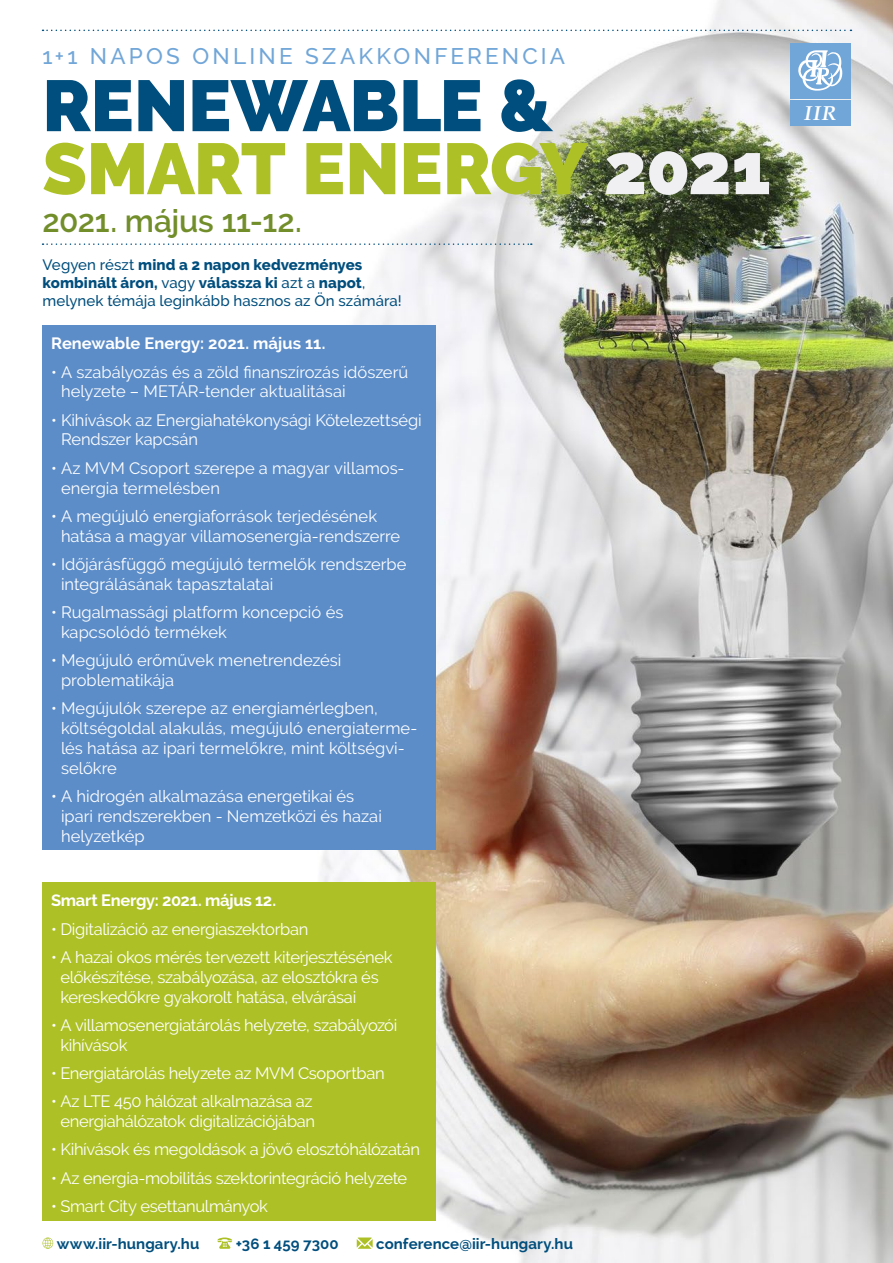
<style>
.page{position:relative;width:893px;height:1263px;background:#fff}
.page>*{position:absolute;margin:0;border:0;box-sizing:border-box;transform-origin:0 0}
.t1{font:900 72px/63px "Raleway";letter-spacing:-.01em;color:#adc127}
.t2{font:600 31.5px "Raleway";letter-spacing:-.005em;color:#728e2b}
.t3{font:500 22.5px "Raleway";letter-spacing:.14em;color:#71a6d8}
.t4{font:italic 700 20.1px "Palatino Linotype";color:#fff}
.t5{font:16.5px/19.8px "Raleway";letter-spacing:-.01em;color:#fff}
.t6{font:700 16.5px "Raleway";letter-spacing:-.01em;color:#fff}
.t7{font:500 15px/18px "Raleway";letter-spacing:.005em;color:#004e7d}
.t8{font:700 15px "Raleway";letter-spacing:.005em;color:#004e7d}
.s1{color:#004e7d}
.s2{color:#f0f0f2}
.s3{font-weight:800}
</style>
<div class="page">
<img style="left:66px;top:0;width:827px;height:1263px">
<div style="left:43px;top:882px;width:393px;height:338px;background:#adc127"></div>
<div style="left:43px;top:325px;width:393px;height:525px;background:#5c8dc9"></div>
<svg style="left:43px;top:1237px;width:10px;height:12px"></svg>
<svg style="left:217px;top:1237px;width:15px;height:12px"></svg>
<svg style="left:357px;top:1237px;width:16px;height:12px"></svg>
<svg style="left:43px;top:243px;width:489px;height:2px"></svg>
<svg style="left:43px;top:30px;width:808px;height:1px"></svg>
<div style="left:790px;top:43px;width:60px;height:55px;background:#71a6d8"></div>
<svg style="left:798px;top:50px;width:45px;height:41px"></svg>
<div style="left:790px;top:100px;width:60px;height:26px;background:#71a6d8"></div>
<h3 class="t3" style="left:43px;top:43px;width:524px">1+1 NAPOS ONLINE SZAKKONFERENCIA</h3>
<h1 class="t1" style="left:43px;top:75px;width:730px"><span class="s1">RENEWABLE &amp;<br></span>SMART ENERGY <span class="s2">2021</span></h1>
<h2 class="t2" style="left:43px;top:203px;width:261px">2021. május 11-12.</h2>
<p class="t7" style="left:43px;top:256px;width:361px">Vegyen részt <span class="s3">mind a 2 napon kedvezményes kombinált áron,</span> vagy <span class="s3">válassza ki</span> azt a <span class="s3">napot</span>, melynek témája leginkább hasznos az Ön számára!</p>
<p class="t6" style="left:51px;top:334px;width:276px">Renewable Energy: 2021. május 11.</p>
<p class="t5" style="left:61px;top:362px;width:349px;text-indent:-10px">• A szabályozás és a zöld finanszírozás időszerű helyzete – METÁR-tender aktualitásai</p>
<p class="t5" style="left:61px;top:410px;width:362px;text-indent:-10px">• Kihívások az Energiahatékonysági Kötelezettségi<br>Rendszer kapcsán</p>
<p class="t5" style="left:61px;top:458px;width:345px;text-indent:-10px">• Az MVM Csoport szerepe a magyar villamos&shy;energia termelésben</p>
<p class="t5" style="left:61px;top:506px;width:341px;text-indent:-10px">• A megújuló energiaforrások terjedésének hatása a magyar villamosenergia-rendszerre</p>
<p class="t5" style="left:61px;top:554px;width:347px;text-indent:-10px">• Időjárásfüggő megújuló termelők rendszerbe integrálásának tapasztalatai</p>
<p class="t5" style="left:61px;top:602px;width:284px;text-indent:-10px">• Rugalmassági platform koncepció és kapcsolódó termékek</p>
<p class="t5" style="left:61px;top:650px;width:282px;text-indent:-10px">• Megújuló erőművek menetrendezési problematikája</p>
<p class="t5" style="left:61px;top:698px;width:358px;text-indent:-10px">• Megújulók szerepe az energiamérlegben, költségoldal alakulás, megújuló energiaterme&shy;lés hatása az ipari termelőkre, mint költségvi&shy;selőkre</p>
<p class="t5" style="left:61px;top:786px;width:322px;text-indent:-10px">• A hidrogén alkalmazása energetikai és ipari rendszerekben - Nemzetközi és hazai helyzetkép</p>
<p class="t6" style="left:51px;top:891px;width:227px">Smart Energy: 2021. május 12.</p>
<p class="t5" style="left:51px;top:919px;width:259px">• Digitalizáció az energiaszektorban</p>
<p class="t5" style="left:60px;top:947px;width:334px;text-indent:-9px">• A hazai okos mérés tervezett kiterjesztésének előkészítése, szabályozása, az elosztókra és kereskedőkre gyakorolt hatása, elvárásai</p>
<p class="t5" style="left:60px;top:1015px;width:339px;text-indent:-9px">• A villamosenergiatárolás helyzete, szabályozói kihívások</p>
<p class="t5" style="left:51px;top:1063px;width:335px">• Energiatárolás helyzete az MVM Csoportban</p>
<p class="t5" style="left:51px;top:1091px;width:266px;text-align:center">• Az LTE 450 hálózat alkalmazása az energiahálózatok digitalizációjában</p>
<p class="t5" style="left:51px;top:1139px;width:371px">• Kihívások és megoldások a jövő elosztóhálózatán</p>
<p class="t5" style="left:51px;top:1168px;width:358px">• Az energia-mobilitás szektorintegráció helyzete</p>
<p class="t5" style="left:51px;top:1196px;width:219px">• Smart City esettanulmányok</p>
<p class="t8" style="left:57px;top:1235px;width:144px">www.iir-hungary.hu</p>
<p class="t8" style="left:236px;top:1235px;width:105px">+36 1 459 7300</p>
<p class="t8" style="left:376px;top:1235px;width:198px">conference@iir-hungary.hu</p>
<p class="t4" style="left:804px;top:99px;width:34px">IIR</p>
</div>
